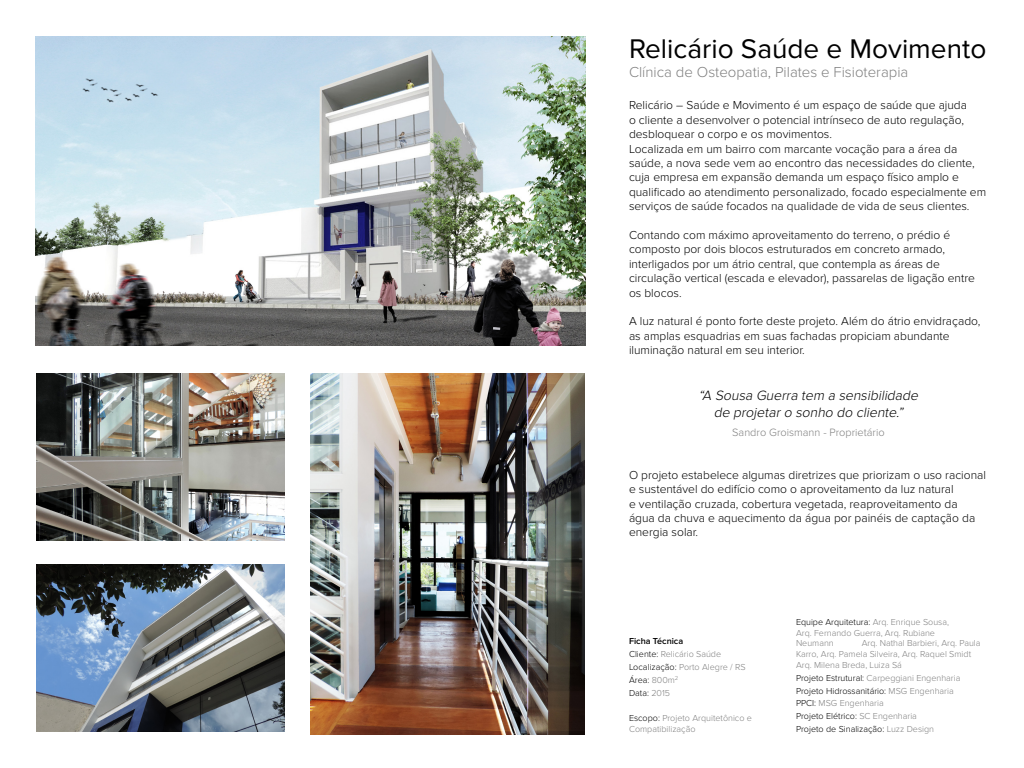
<style>
.page{position:relative;width:1024px;height:768px;background:#fff}
.page>*{position:absolute;margin:0;border:0;box-sizing:border-box;transform-origin:0 0}
.t1{font:28px "Proxima Nova";color:#000}
.t2{font:300 15px "Proxima Nova";color:#808080}
.txt{font:italic 300 14px "Proxima Nova";color:#000}
.txt-2{font:300 12px/14.4px "Proxima Nova";color:#000}
.txt-3{font:300 11px "Proxima Nova";color:#808080}
.t3{font:300 9px/10.8px "Proxima Nova";color:#808080}
.t4{font:300 9px "Proxima Nova";color:#000}
.t5{font:600 9px "Proxima Nova";color:#000}
.s1{color:#000}
.s2{color:#808080}
</style>
<div class="page">
<img style="left:36px;top:36px;width:550px;height:309px">
<img style="left:36px;top:373px;width:249px;height:168px">
<img style="left:36px;top:564px;width:249px;height:168px">
<img style="left:311px;top:373px;width:273px;height:361px">
<p class="t1" style="left:629px;top:33px;width:359px">Relicário Saúde e Movimento</p>
<p class="t2" style="left:629px;top:64px;width:281px">Clínica de Osteopatia, Pilates e Fisioterapia</p>
<p class="txt-2" style="left:629px;top:98px;width:340px">Relicário – Saúde e Movimento é um espaço de saúde que ajuda o cliente a desenvolver o potencial intrínseco de auto regulação, desbloquear o corpo e os movimentos.</p>
<p class="txt-2" style="left:629px;top:142px;width:359px">Localizada em um bairro com marcante vocação para a área da saúde, a nova sede vem ao encontro das necessidades do cliente, cuja empresa em expansão demanda um espaço físico amplo e qualificado ao atendimento personalizado, focado especialmente em serviços de saúde focados na qualidade de vida de seus clientes.</p>
<p class="txt-2" style="left:629px;top:228px;width:347px">Contando com máximo aproveitamento do terreno, o prédio é composto por dois blocos estruturados em concreto armado, interligados por um átrio central, que contempla as áreas de circulação vertical (escada e elevador), passarelas de ligação entre os blocos.</p>
<p class="txt-2" style="left:629px;top:314px;width:353px">A luz natural é ponto forte deste projeto. Além do átrio envidraçado, as amplas esquadrias em suas fachadas propiciam abundante iluminação natural em seu interior.</p>
<p class="txt" style="left:699px;top:387px;width:224px">“A Sousa Guerra tem a sensibilidade</p>
<p class="txt" style="left:714px;top:404px;width:194px">de projetaro sonho do cliente.”</p>
<p class="txt-3" style="left:732px;top:426px;width:154px">Sandro Groismann - Proprietário</p>
<p class="txt-2" style="left:629px;top:468px;width:358px">O projeto estabelece algumas diretrizes que priorizam o uso racional e sustentável do edifício como o aproveitamento da luz natural<br>e ventilação cruzada, cobertura vegetada, reaproveitamento da água da chuva e aquecimento da água por painéis de captação da energia solar.</p>
<p class="t5" style="left:629px;top:636px;width:56px">Ficha Técnica</p>
<p class="t3" style="left:629px;top:649px;width:94px"><span class="s1">Cliente:</span> Relicário Saúde</p>
<p class="t3" style="left:629px;top:662px;width:118px"><span class="s1">Localização:</span> Porto Alegre / RS</p>
<p class="t4" style="left:629px;top:675px;width:51px">Área: <span class="s2">800m</span><sup>2</sup></p>
<p class="t4" style="left:629px;top:687px;width:43px">Data: <span class="s2">2015</span></p>
<p class="t3" style="left:629px;top:713px;width:125px"><span class="s1">Escopo:</span> Projeto Arquitetônico e<br>Compatibilização</p>
<p class="t3" style="left:796px;top:617px;width:155px"><span class="s1">Equipe Arquitetura:</span> Arq. Enrique Sousa,<br>Arq. Fernando Guerra, Arq. Rubiane<br>Neumann</p>
<p class="t3" style="left:796px;top:638px;width:186px;text-indent:66px">Arq. Nathal Barbieri, Arq. Paula<br>Karro, Arq. Pamela Silveira, Arq. Raquel Smidt<br>Arq. Milena Breda, Luiza Sá</p>
<p class="t3" style="left:796px;top:673px;width:166px"><span class="s1">Projeto Estrutural:</span> Carpeggiani Engenharia</p>
<p class="t4" style="left:796px;top:685px;width:159px">Projeto Hidrossanitário: <span class="s2">MSG Engenharia</span></p>
<p class="t3" style="left:796px;top:698px;width:89px"><span class="s1">PPCI:</span> MSG Engenharia</p>
<p class="t4" style="left:796px;top:711px;width:123px">Projeto Elétrico: <span class="s2">SC Engenharia</span></p>
<p class="t4" style="left:796px;top:724px;width:140px">Projeto de Sinalização: <span class="s2">Luzz Design</span></p>
</div>
